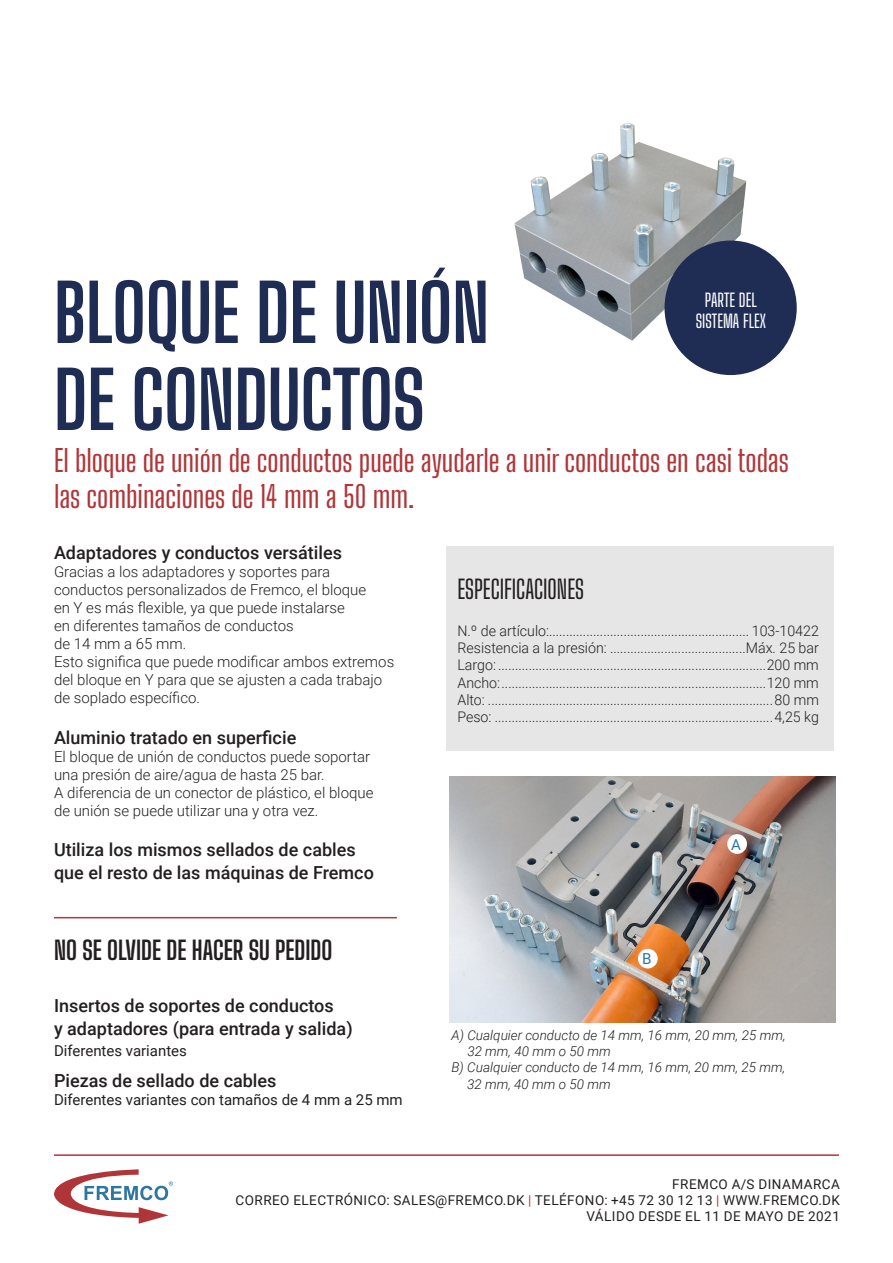
<style>
.page{position:relative;width:893px;height:1263px;background:#fff}
.page>*{position:absolute;margin:0;border:0;box-sizing:border-box;transform-origin:0 0}
.t1{font:700 78px/87px "Big Shoulders Display";color:#1f2d55}
.t2{font:500 30px/36px "Big Shoulders Display";color:#b03639}
.t3{font:700 25.5px "Big Shoulders Display";color:#231f20}
.t4{font:500 25.5px "Big Shoulders Display";color:#231f20}
.t5{font:500 18px/22.5px "Roboto";color:#231f20}
.t6{font:500 18px/21.6px "Big Shoulders Display";color:#fff;text-align:center}
.t7{font:15.15px "Roboto";color:#2d76a0}
.t8{font:300 15px/18px "Roboto";color:#231f20}
.t9{font:15px "Roboto";color:#231f20}
.t10{font:300 14.55px "Roboto";color:#231f20}
.t11{font:13.5px/16.2px "Roboto";letter-spacing:.035em;color:#231f20;text-align:right}
.t12{font:italic 300 13.5px/16.2px "Roboto";color:#231f20}
.s1{color:#b03639}
</style>
<div class="page">
<img style="left:514px;top:123px;width:232px;height:217px">
<div style="left:446px;top:546px;width:388px;height:204px;background:#e6e6e6"></div>
<svg style="left:54px;top:1169px;width:119px;height:55px"></svg>
<hr style="left:54px;top:1154px;width:785px;height:2px;background:#b03639">
<div style="left:664px;top:241px;width:133px;height:134px;background:#1f2d55;border-radius:50%"></div>
<hr style="left:54px;top:917px;width:343px;height:1px;background:#b03639">
<img style="left:449px;top:776px;width:386px;height:247px">
<div style="left:727px;top:834px;width:20px;height:20px;background:#fff;border-radius:50%"></div>
<div style="left:638px;top:949px;width:20px;height:19px;background:#fff;border-radius:50%"></div>
<p class="t1" style="left:54px;top:266px;width:437px">BLOQUE DE UNIÓN<br>DE CONDUCTOS</p>
<p class="t6" style="left:696px;top:288px;width:72px">PARTE DEL<br>SISTEMA FLEX</p>
<p class="t2" style="left:54px;top:441px;width:736px">El bloque de unión de conductos puede ayudarle a unir conductos en casi todas las combinaciones de 14 mm a 50 mm.</p>
<p class="t5" style="left:54px;top:541px;width:289px">Adaptadores y conductos versátiles</p>
<p class="t8" style="left:54px;top:562px;width:342px">Gracias a los adaptadores y soportes para conductos personalizados de Fremco, el bloque<br>en Y es más flexible, ya que puede instalarse<br>en diferentes tamaños de conductos<br>de 14 mm a 65 mm.<br>Esto significa que puede modificar ambos extremos del bloque en Y para que se ajusten a cada trabajo de soplado específico.</p>
<p class="t5" style="left:54px;top:726px;width:244px">Aluminio tratado en superficie</p>
<p class="t8" style="left:54px;top:747px;width:321px">El bloque de unión de conductos puede soportar una presión de aire/agua de hasta 25 bar.<br>A diferencia de un conector de plástico, el bloque de unión se puede utilizar una y otra vez.</p>
<p class="t5" style="left:54px;top:838px;width:321px">Utiliza los mismos sellados de cables que el resto de las máquinas de Fremco</p>
<p class="t4" style="left:457px;top:572px;width:128px">ESPECIFICACIONES</p>
<p class="t10" style="left:457px;top:620px;width:363px">N.º de artículo:........................................................... 103-10422</p>
<p class="t10" style="left:457px;top:638px;width:363px">Resistencia a la presión: ........................................Máx. 25 bar</p>
<p class="t10" style="left:457px;top:655px;width:363px">Largo: ...............................................................................200 mm</p>
<p class="t10" style="left:457px;top:672px;width:363px">Ancho:..............................................................................120 mm</p>
<p class="t10" style="left:457px;top:689px;width:363px">Alto: ....................................................................................80 mm</p>
<p class="t10" style="left:457px;top:707px;width:363px">Peso: ..................................................................................4,25 kg</p>
<p class="t7" style="left:731px;top:834px;width:11px">A</p>
<p class="t3" style="left:54px;top:932px;width:280px">NO SE OLVIDE DE HACER SU PEDIDO</p>
<p class="t5" style="left:54px;top:994px;width:300px">Insertos de soportes de conductos<br>y adaptadores (para entrada y salida)</p>
<p class="t9" style="left:54px;top:1040px;width:134px">Diferentes variantes</p>
<p class="t5" style="left:54px;top:1068px;width:224px">Piezas de sellado de cables</p>
<p class="t9" style="left:54px;top:1089px;width:350px">Diferentes variantes con tamaños de 4 mm a 25 mm</p>
<p class="t7" style="left:642px;top:948px;width:11px">B</p>
<p class="t12" style="left:467px;top:1026px;width:320px;text-indent:-16px">A) Cualquier conducto de 14 mm, 16 mm, 20 mm, 25 mm,<br>32 mm, 40 mm o 50 mm</p>
<p class="t12" style="left:467px;top:1059px;width:320px;text-indent:-16px">B) Cualquier conducto de 14 mm, 16 mm, 20 mm, 25 mm,<br>32 mm, 40 mm o 50 mm</p>
<p class="t11" style="left:236px;top:1176px;width:606px">FREMCO A/S DINAMARCA<br>CORREO ELECTRÓNICO: SALES@FREMCO.DK <span class="s1">|</span> TELÉFONO: +45 72 30 12 13 <span class="s1">|</span> WWW.FREMCO.DK</p>
<p class="t11" style="left:586px;top:1208px;width:255px">VÁLIDO DESDE EL 11 DE MAYO DE 2021</p>
</div>
